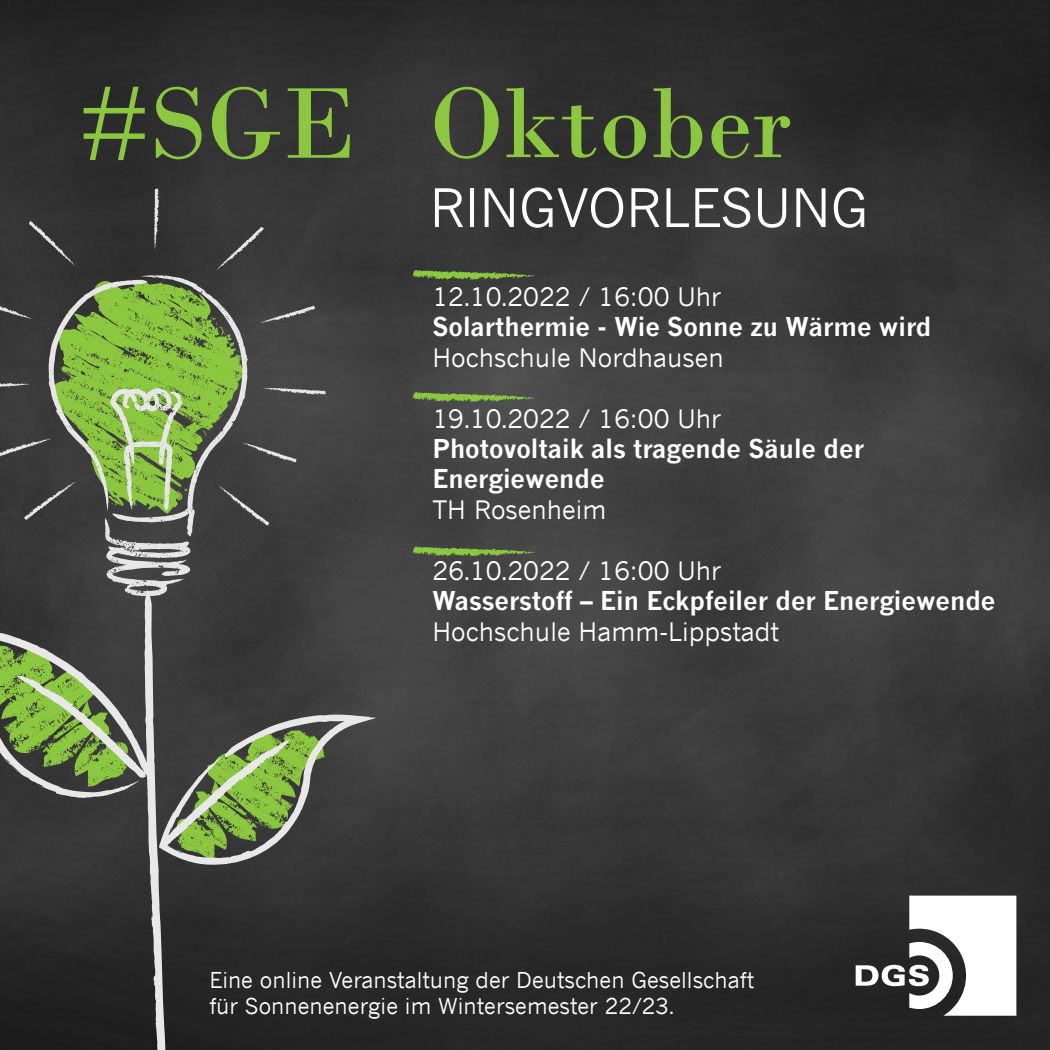
<style>
.page{position:relative;width:1050px;height:1050px;background:#fff}
.page>*{position:absolute;margin:0;border:0;box-sizing:border-box;transform-origin:0 0}
.t1{font:105.96px "Bodoni";color:#8cc740}
.t2{font:105px "Bodoni";color:#8cc740}
.t3{font:52.41px "News Gothic";color:#fff}
.t4{font:700 25.38px/30.4px "News Gothic";color:#fff}
.t5{font:25.38px "News Gothic";color:#fff}
.t6{font:21.88px/26.2px "News Gothic";color:#fff}
</style>
<div class="page">
<img style="left:0;top:0;width:1050px;height:1050px">
<svg style="left:48px;top:275px;width:200px;height:322px;background:#708752"></svg>
<svg style="left:153px;top:188px;width:7px;height:62px"></svg>
<svg style="left:217px;top:227px;width:47px;height:44px;background:#464646"></svg>
<svg style="left:261px;top:306px;width:54px;height:18px"></svg>
<svg style="left:263px;top:387px;width:63px;height:8px"></svg>
<svg style="left:243px;top:442px;width:54px;height:21px"></svg>
<svg style="left:219px;top:486px;width:50px;height:40px;background:#494949"></svg>
<svg style="left:29px;top:221px;width:46px;height:45px;background:#414141"></svg>
<svg style="left:0;top:300px;width:32px;height:20px"></svg>
<svg style="left:0;top:383px;width:30px;height:6px"></svg>
<svg style="left:0;top:438px;width:52px;height:19px"></svg>
<svg style="left:24px;top:482px;width:52px;height:38px;background:#464646"></svg>
<svg style="left:0;top:590px;width:165px;height:460px;background:#3d3d3d"></svg>
<svg style="left:0;top:644px;width:132px;height:147px;background:#728a54"></svg>
<svg style="left:159px;top:715px;width:217px;height:151px;background:#626f52"></svg>
<svg style="left:413px;top:270px;width:122px;height:10px"></svg>
<svg style="left:413px;top:392px;width:122px;height:11px"></svg>
<svg style="left:413px;top:546px;width:122px;height:11px"></svg>
<svg style="left:856px;top:896px;width:160px;height:120px"></svg>
<h1 class="t1" style="left:79px;top:61px;width:279px">#SGE</h1>
<h2 class="t2" style="left:430px;top:61px;width:364px">Oktober</h2>
<h3 class="t3" style="left:430px;top:176px;width:440px">RINGVORLESUNG</h3>
<p class="t5" style="left:432px;top:281px;width:290px">12.10.2022 / 16:00 Uhr</p>
<p class="t4" style="left:432px;top:311px;width:501px">Solarthermie - Wie Sonne zu Wärme wird</p>
<p class="t5" style="left:432px;top:342px;width:293px">Hochschule Nordhausen</p>
<p class="t5" style="left:432px;top:403px;width:290px">19.10.2022 / 16:00 Uhr</p>
<p class="t4" style="left:432px;top:433px;width:433px">Photovoltaik als tragende Säule der<br>Energiewende</p>
<p class="t5" style="left:432px;top:494px;width:176px">TH Rosenheim</p>
<p class="t5" style="left:432px;top:555px;width:290px">26.10.2022 / 16:00 Uhr</p>
<p class="t4" style="left:432px;top:585px;width:565px">Wasserstoff – Ein Eckpfeiler der Energiewende</p>
<p class="t5" style="left:432px;top:616px;width:348px">Hochschule Hamm-Lippstadt</p>
<p class="t6" style="left:209px;top:966px;width:546px">Eine online Veranstaltung der Deutschen Gesellschaft für Sonnenenergie im Wintersemester 22/23.</p>
</div>
